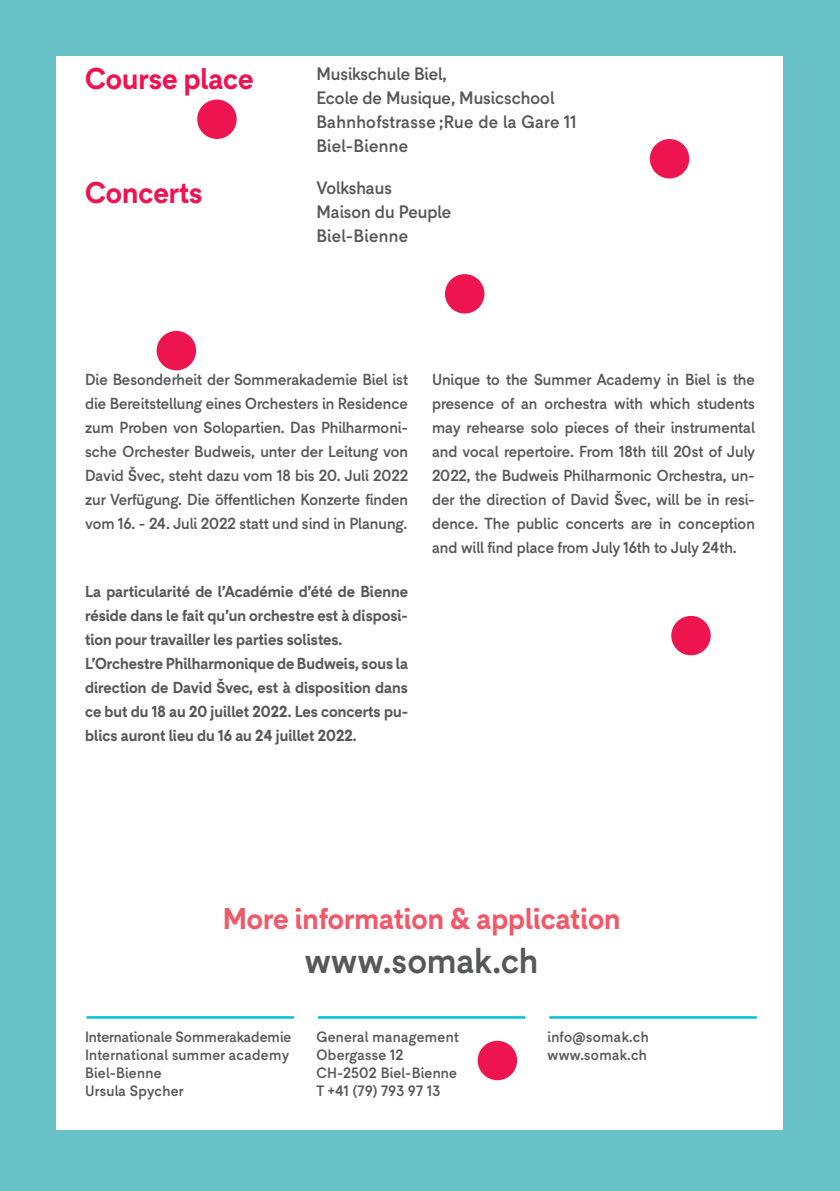
<style>
.page{position:relative;width:840px;height:1191px;background:#fff}
.page>*{position:absolute;margin:0;border:0;box-sizing:border-box;transform-origin:0 0}
.t1{font:600 36px "G Gpopulaire";color:#57585a}
.t2{font:700 30px "G Gpopulaire";color:#f05969}
.t3{font:700 30px "G Gpopulaire";color:#ed1450}
.t4{font:500 18px/24px "G Gpopulaire";color:#57585a}
.t5{font:500 16px/24px "G Gpopulaire";color:#57585a;text-align:justify}
.t6{font:700 16px/24px "G Gpopulaire";color:#57585a}
.t7{font:500 15px/18px "G Gpopulaire";letter-spacing:.02em;color:#57585a}
</style>
<div class="page">
<div style="left:0;top:0;width:839px;height:1191px;background:#68c2c7"></div>
<div style="left:57px;top:57px;width:725px;height:1072px;background:#fff"></div>
<hr style="left:86px;top:1016px;width:208px;height:2px;background:#00bfd7">
<hr style="left:318px;top:1016px;width:207px;height:2px;background:#00bfd7">
<hr style="left:549px;top:1016px;width:207px;height:2px;background:#00bfd7">
<div style="left:197px;top:99px;width:39px;height:40px;background:#ed1450;border-radius:50%"></div>
<div style="left:444px;top:274px;width:40px;height:39px;background:#ed1450;border-radius:50%"></div>
<div style="left:649px;top:139px;width:40px;height:39px;background:#ed1450;border-radius:50%"></div>
<div style="left:156px;top:331px;width:40px;height:39px;background:#ed1450;border-radius:50%"></div>
<div style="left:670px;top:616px;width:40px;height:39px;background:#ed1450;border-radius:50%"></div>
<div style="left:477px;top:1040px;width:40px;height:40px;background:#ed1450;border-radius:50%"></div>
<h2 class="t3" style="left:85px;top:59px;width:170px">Course place</h2>
<p class="t4" style="left:316px;top:61px;width:261px">Musikschule Biel,<br>Ecole de Musique, Musicschool<br>Bahnhofstrasse ;Rue de la Gare 11<br>Biel-Bienne</p>
<h2 class="t3" style="left:85px;top:173px;width:119px">Concerts</h2>
<p class="t4" style="left:316px;top:175px;width:136px">Volkshaus<br>Maison du Peuple<br>Biel-Bienne</p>
<p class="t5" style="left:85px;top:367px;width:324px">Die Besonderheit der Sommerakademie Biel ist die Bereitstellung eines Orchesters in Residence zum Proben von Solopartien. Das Philharmoni&shy;sche Orchester Budweis, unter der Leitung von David Švec, steht dazu vom 18 bis 20. Juli 2022 zur Verfügung. Die öffentlichen Konzerte finden vom 16. - 24. Juli 2022 statt und sind in Planung.</p>
<p class="t6" style="left:85px;top:579px;width:324px">La particularité de l’Académie d’été de Bienne réside dans le fait qu’un orchestre est à disposi&shy;tion pour travailler les parties solistes.<br>L’Orchestre Philharmonique de Budweis, sous la direction de David Švec, est à disposition dans ce but du 18 au 20 juillet 2022. Les concerts pu&shy;blics auront lieu du 16 au 24 juillet 2022.</p>
<p class="t5" style="left:432px;top:367px;width:324px">Unique to the Summer Academy in Biel is the presence of an orchestra with which students may rehearse solo pieces of their instrumental and vocal repertoire. From 18th till 20st of July 2022, the Budweis Philharmonic Orchestra, un&shy;der the direction of David Švec, will be in resi&shy;dence. The public concerts are in conception and will find place from July 16th to July 24th.</p>
<h2 class="t2" style="left:222px;top:899px;width:399px">More information &amp; application</h2>
<h1 class="t1" style="left:304px;top:936px;width:235px">www.somak.ch</h1>
<p class="t7" style="left:85px;top:1027px;width:208px">Internationale Sommerakademie<br>International summer academy<br>Biel-Bienne<br>Ursula Spycher</p>
<p class="t7" style="left:316px;top:1027px;width:144px">General management<br>Obergasse 12<br>CH-2502 Biel-Bienne<br>T +41 (79) 793 97 13</p>
<p class="t7" style="left:547px;top:1027px;width:103px">info@somak.ch www.somak.ch</p>
</div>
